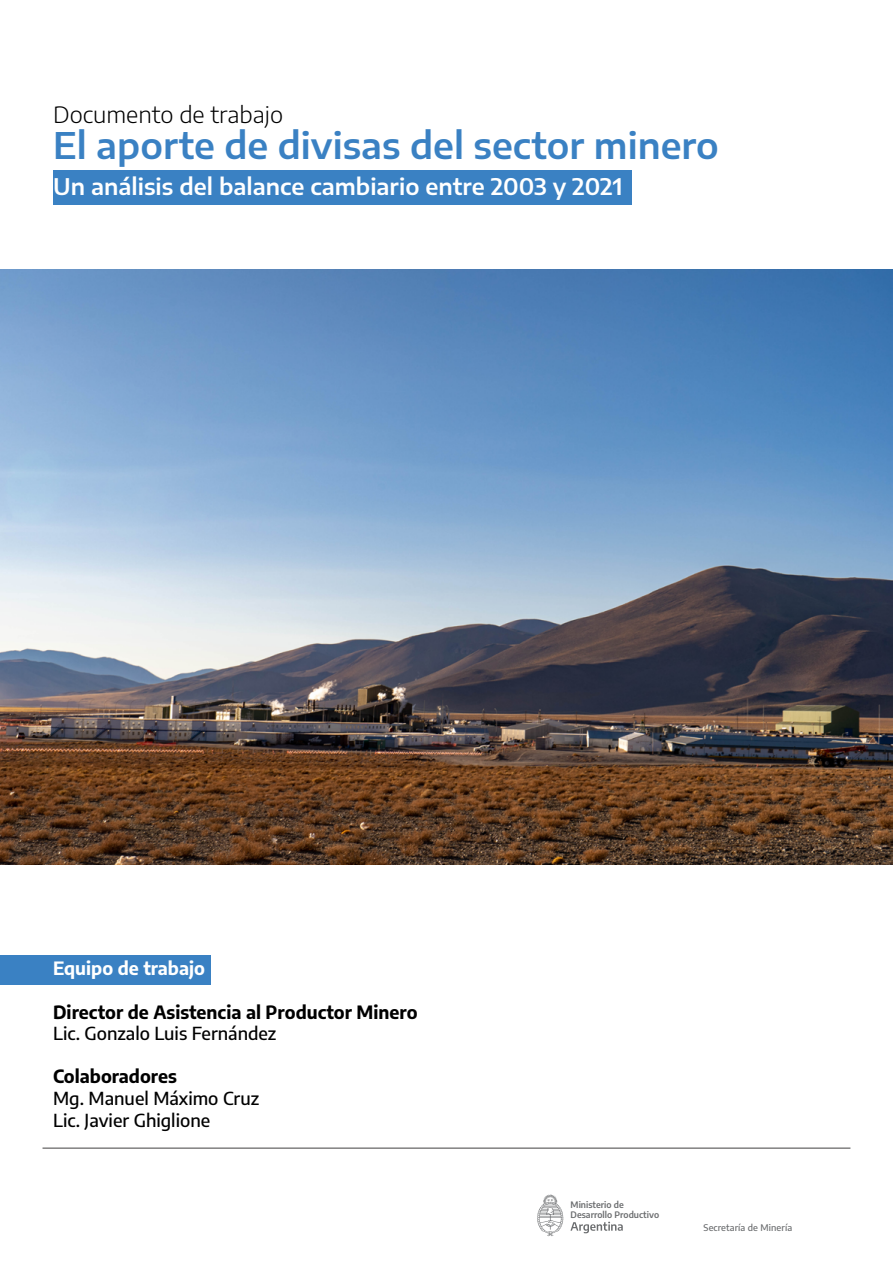
<style>
.page{position:relative;width:893px;height:1263px;background:#fff}
.page>*{position:absolute;margin:0;border:0;box-sizing:border-box;transform-origin:0 0}
.t1{font:600 36px "Encode Sans Semi Expanded";color:#3a81c3}
.t2{font:600 22.5px "Encode Sans Semi Expanded";color:#fff}
.t3{font:300 22.5px "Encode Sans Semi Expanded";color:#000}
.t4{font:500 18px/21.6px "Encode Sans";color:#000}
.t5{font:700 18px "Encode Sans";color:#000}
.t6{font:700 18px "Encode Sans";color:#fff}
.t7{font:500 9.15px "Encode Sans";letter-spacing:.01em;color:#6b6d6f}
.t8{font:600 8.7px/9.9px "Encode Sans";color:#6b6d6f}
</style>
<div class="page">
<div style="left:53px;top:171px;width:579px;height:34px;background:#3a81c3"></div>
<div style="left:0;top:955px;width:210px;height:29px;background:#3a81c3"></div>
<svg style="left:537px;top:1194px;width:26px;height:42px"></svg>
<svg style="left:570px;top:1222px;width:53px;height:11px"></svg>
<img style="left:0;top:269px;width:892px;height:595px">
<hr style="left:43px;top:1147px;width:807px;height:2px;background:#818080">
<p class="t3" style="left:53px;top:99px;width:232px">Documento de trabajo</p>
<h1 class="t1" style="left:53px;top:119px;width:667px">El aporte de divisas del sector minero</h1>
<p class="t2" style="left:53px;top:170px;width:571px">Un análisis del balance cambiario entre 2003 y 2021</p>
<p class="t6" style="left:53px;top:955px;width:153px">Equipo de trabajo</p>
<p class="t5" style="left:53px;top:998px;width:366px">Director de Asistencia al Productor Minero</p>
<p class="t4" style="left:53px;top:1022px;width:225px">Lic. Gonzalo Luis Fernández</p>
<p class="t5" style="left:53px;top:1063px;width:125px">Colaboradores</p>
<p class="t4" style="left:53px;top:1086px;width:208px">Mg. Manuel Máximo Cruz<br>Lic. Javier Ghiglione</p>
<p class="t8" style="left:571px;top:1199px;width:90px">Ministerio de<br>Desarrollo Productivo</p>
<p class="t7" style="left:704px;top:1221px;width:90px">Secretaría de Minería</p>
</div>
